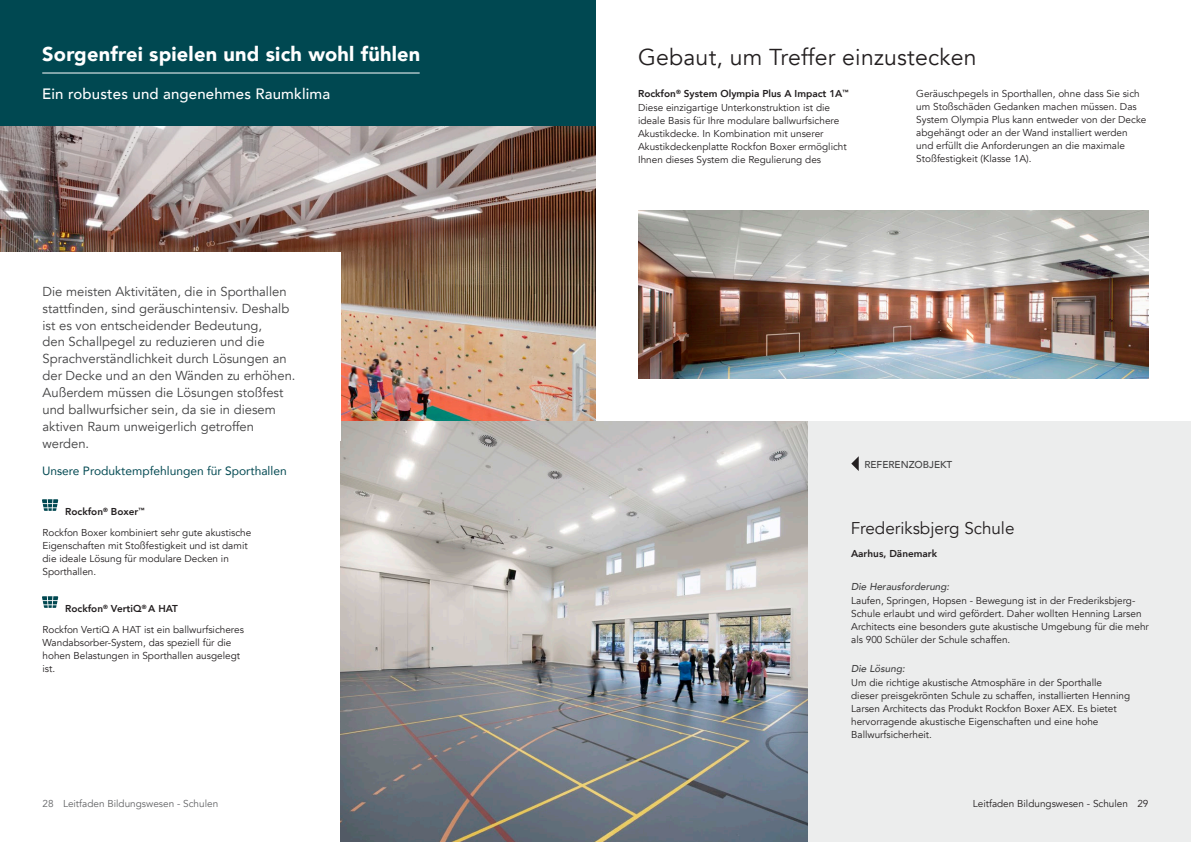
<style>
.page{position:relative;width:1191px;height:842px;background:#fff}
.page>*{position:absolute;margin:0;border:0;box-sizing:border-box;transform-origin:0 0}
.t1{font:23px "Avenir";letter-spacing:.01em;color:#231f20}
.t2{font:900 20px "Avenir";letter-spacing:.01em;color:#fff}
.t3{font:17px "Avenir";color:#231f20}
.t4{font:500 15px "Avenir";letter-spacing:.01em;color:#fff}
.t5{font:13px/16.9px "Avenir";color:#414142}
.t6{font:12px "Avenir";color:#004851}
.t7{font:10px/13px "Avenir";color:#231f20}
.t8{font:800 10px "Avenir";color:#231f20}
.t9{font:10px "Avenir";color:#636466}
.t10{font:italic 500 10px "Avenir";color:#414142}
.t11{font:500 10px "Avenir";color:#414142}
.s1{font-weight:800}
</style>
<div class="page">
<div style="left:0;top:0;width:595px;height:126px;background:#004851"></div>
<img style="left:0;top:126px;width:595px;height:295px">
<img style="left:340px;top:421px;width:468px;height:421px">
<div style="left:0;top:253px;width:340px;height:188px;background:#fff"></div>
<div style="left:808px;top:421px;width:383px;height:421px;background:#eceded"></div>
<img style="left:638px;top:210px;width:510px;height:169px">
<svg style="left:851px;top:457px;width:7px;height:14px"></svg>
<svg style="left:42px;top:499px;width:16px;height:12px"></svg>
<svg style="left:42px;top:596px;width:16px;height:12px"></svg>
<hr style="left:42px;top:73px;width:378px;height:1px;background:#fff">
<h2 class="t2" style="left:42px;top:37px;width:379px">Sorgenfrei spielen und sich wohl fühlen</h2>
<h3 class="t4" style="left:42px;top:80px;width:289px">Ein robustes und angenehmes Raumklima</h3>
<p class="t5" style="left:43px;top:283px;width:254px">Die meisten Aktivitäten, die in Sporthallen stattfinden, sind geräuschintensiv. Deshalb ist es von entscheidender Bedeutung,<br>den Schallpegel zu reduzieren und die Sprachverständlichkeit durch Lösungen an der Decke und an den Wänden zu erhöhen.<br>Außerdem müssen die Lösungen stoßfest und ballwurfsicher sein, da sie in diesem aktiven Raum unweigerlich getroffen werden.</p>
<p class="t6" style="left:42px;top:461px;width:246px">Unsere Produktempfehlungen für Sporthallen</p>
<p class="t8" style="left:65px;top:504px;width:81px">Rockfon<sup>®</sup> Boxer<sup>™</sup></p>
<p class="t7" style="left:43px;top:526px;width:210px">Rockfon Boxer kombiniert sehr gute akustische Eigenschaften mit Stoßfestigkeit und ist damit die ideale Lösung für modulare Decken in Sporthallen.</p>
<p class="t8" style="left:65px;top:601px;width:114px">Rockfon<sup>®</sup> VertiQ<sup>®</sup> A HAT</p>
<p class="t7" style="left:43px;top:623px;width:203px">Rockfon VertiQ A HAT ist ein ballwurfsicheres Wandabsorber-System, das speziell für die hohen Belastungen in Sporthallen ausgelegt ist.</p>
<h1 class="t1" style="left:638px;top:43px;width:340px">Gebaut, um Treffer einzustecken</h1>
<p class="t7" style="left:638px;top:86px;width:212px;line-height:14.4px"><span class="s1">Rockfon</span><sup>®</sup> <span class="s1">System Olympia Plus A Impact 1A</span><sup>™<br></sup>Diese einzigartige Unterkonstruktion ist die</p>
<p class="t7" style="left:638px;top:115px;width:210px">ideale Basis für Ihre modulare ballwurfsichere Akustikdecke. In Kombination mit unserer Akustikdeckenplatte Rockfon Boxer ermöglicht Ihnen dieses System die Regulierung des</p>
<p class="t7" style="left:916px;top:87px;width:232px">Geräuschpegels in Sporthallen, ohne dass Sie sich um Stoßschäden Gedanken machen müssen. Das System Olympia Plus kann entweder von der Decke abgehängt oder an der Wand installiert werden und erfüllt die Anforderungen an die maximale Stoßfestigkeit (Klasse 1A).</p>
<p class="t11" style="left:864px;top:456px;width:89px">REFERENZOBJEKT</p>
<h3 class="t3" style="left:850px;top:518px;width:165px">Frederiksbjerg Schule</h3>
<p class="t8" style="left:851px;top:546px;width:88px">Aarhus, Dänemark</p>
<p class="t10" style="left:851px;top:580px;width:100px">Die Herausforderung:</p>
<p class="t7" style="left:851px;top:594px;width:299px">Laufen, Springen, Hopsen - Bewegung ist in der Frederiksbjerg-Schule erlaubt und wird gefördert. Daher wollten Henning Larsen Architects eine besonders gute akustische Umgebung für die mehr als 900 Schüler der Schule schaffen.</p>
<p class="t10" style="left:851px;top:662px;width:55px">Die Lösung:</p>
<p class="t7" style="left:851px;top:676px;width:280px">Um die richtige akustische Atmosphäre in der Sporthalle dieser preisgekrönten Schule zu schaffen, installierten Henning Larsen Architects das Produkt Rockfon Boxer AEX. Es bietet hervorragende akustische Eigenschaften und eine hohe Ballwurfsicherheit.</p>
<p class="t9" style="left:63px;top:797px;width:157px">Leitfaden Bildungswesen - Schulen</p>
<p class="t7" style="left:972px;top:797px;width:157px">Leitfaden Bildungswesen - Schulen</p>
<p class="t9" style="left:43px;top:797px;width:13px">28</p>
<p class="t7" style="left:1137px;top:797px;width:13px">29</p>
</div>
